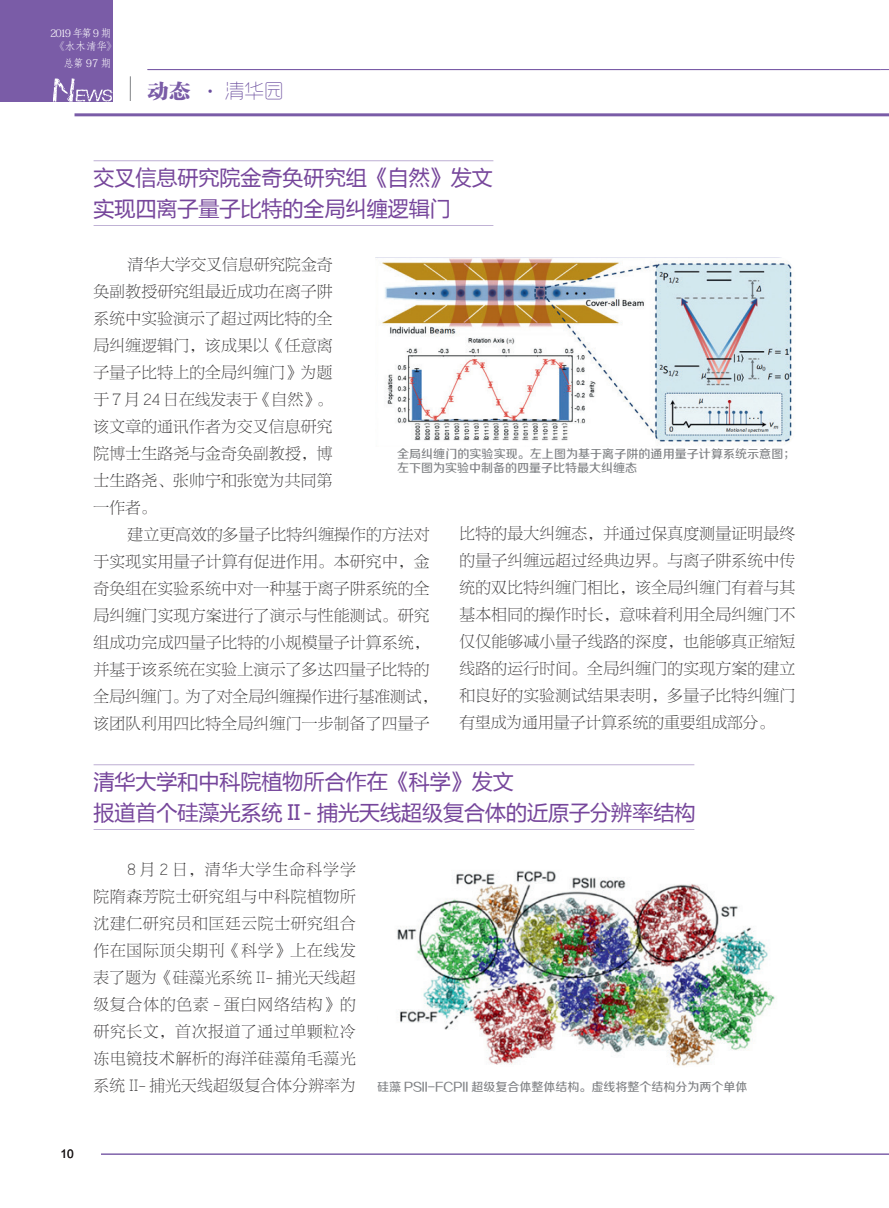
<style>
.page{position:relative;width:889px;height:1208px;background:#fff}
.page>*{position:absolute;margin:0;border:0;box-sizing:border-box;transform-origin:0 0}
.t1{font:21px "Microsoft Ya Hei";color:#76469b}
.t2{font:300 expanded 19.5px "RTWS Yue Go Trial";color:#694c9d}
.t3{font:19.5px "FZCSJW GB1 0";color:#7a5ca7;scale:1.1 1}
.正文字体{font:15.75px/27px "FZNBSJW GB1 0";letter-spacing:.015em;color:#312f30;text-align:justify}
.图注{font:12px/13.5px "FZZZHUNHJW GB1 0";color:#808285}
.t4{font:12px "Arial";color:#231f20}
.t5{font:10.5px "Adobe Fangsong Std";letter-spacing:-.045em;color:#fff}
.s1{font-family:"FZNBSJW GB1 0";font-weight:400;font-stretch:normal}
</style>
<div class="page">
<svg style="left:130px;top:76px;width:1px;height:25px"></svg>
<hr style="left:74px;top:113px;width:815px;height:3px;background:#7a5ca7">
<hr style="left:148px;top:69px;width:732px;height:1px;background:#7a5ca7">
<hr style="left:101px;top:1153px;width:788px;height:1px;background:#7a5ca7">
<hr style="left:94px;top:225px;width:399px;height:1px;background:#7a5ca7">
<hr style="left:94px;top:829px;width:600px;height:1px;background:#7a5ca7">
<hr style="left:94px;top:160px;width:399px;height:1px;background:#7a5ca7">
<hr style="left:94px;top:764px;width:600px;height:1px;background:#7a5ca7">
<img style="left:397px;top:870px;width:378px;height:196px">
<img style="left:375px;top:257px;width:417px;height:185px">
<div style="left:370px;top:860px;width:34px;height:34px;background:#fff"></div>
<div style="left:0;top:0;width:112px;height:102px;background:#7a5ca7"></div>
<p class="t5" style="left:50px;top:27px;width:62px">2019 年第 9 期</p>
<p class="t5" style="left:63px;top:57px;width:49px">总第97 期</p>
<p class="t5" style="left:54px;top:39px;width:64px">《水木清华》</p>
<p class="t3" style="left:148px;top:80px;width:41px">动态</p>
<p class="t2" style="left:200px;top:82px;width:85px"><span class="s1">·</span> 清华园</p>
<p class="t1" style="left:94px;top:163px;width:400px">交叉信息研究院金奇奂研究组《自然》发文</p>
<p class="t1" style="left:94px;top:194px;width:358px">实现四离子量子比特的全局纠缠逻辑门</p>
<p class="正文字体" style="left:94px;top:251px;width:241px;text-indent:34px">清华大学交叉信息研究院金奇奂副教授研究组最近成功在离子阱系统中实验演示了超过两比特的全局纠缠逻辑门，该成果以《任意离子量子比特上的全局纠缠门》为题于 7 月 24 日在线发表于《自然》。该文章的通讯作者为交叉信息研究院博士生路尧与金奇奂副教授，博士生路尧、张帅宁和张宽为共同第一作者。</p>
<p class="正文字体" style="left:94px;top:521px;width:345px;text-align:left;text-indent:34px">建立更高效的多量子比特纠缠操作的方法对于实现实用量子计算有促进作用。本研究中，金奇奂组在实验系统中对一种基于离子阱系统的全局纠缠门实现方案进行了演示与性能测试。研究组成功完成四量子比特的小规模量子计算系统，并基于该系统在实验上演示了多达四量子比特的全局纠缠门。为了对全局纠缠操作进行基准测试，该团队利用四比特全局纠缠门一步制备了四量子</p>
<p class="图注" style="left:397px;top:448px;width:400px">全局纠缠门的实验实现。左上图为基于离子阱的通用量子计算系统示意图；左下图为实验中制备的四量子比特最大纠缠态</p>
<p class="正文字体" style="left:459px;top:520px;width:337px">比特的最大纠缠态，并通过保真度测量证明最终的量子纠缠远超过经典边界。与离子阱系统中传统的双比特纠缠门相比，该全局纠缠门有着与其基本相同的操作时长，意味着利用全局纠缠门不仅仅能够减小量子线路的深度，也能够真正缩短线路的运行时间。全局纠缠门的实现方案的建立和良好的实验测试结果表明，多量子比特纠缠门有望成为通用量子计算系统的重要组成部分。</p>
<p class="t1" style="left:94px;top:767px;width:421px">清华大学和中科院植物所合作在《科学》发文</p>
<p class="t1" style="left:94px;top:798px;width:603px">报道首个硅藻光系统 II- 捕光天线超级复合体的近原子分辨率结构</p>
<p class="正文字体" style="left:94px;top:856px;width:264px;text-indent:34px">8 月 2 日，清华大学生命科学学院隋森芳院士研究组与中科院植物所沈建仁研究员和匡廷云院士研究组合作在国际顶尖期刊《科学》上在线发表了题为《硅藻光系统 II- 捕光天线超级复合体的色素 - 蛋白网络结构》的研究长文，首次报道了通过单颗粒冷冻电镜技术解析的海洋硅藻角毛藻光系统 II- 捕光天线超级复合体分辨率为</p>
<p class="图注" style="left:377px;top:1080px;width:372px">硅藻 PSII-FCPII 超级复合体整体结构。虚线将整个结构分为两个单体</p>
<p class="t4" style="left:61px;top:1145px;width:15px">10</p>
</div>
